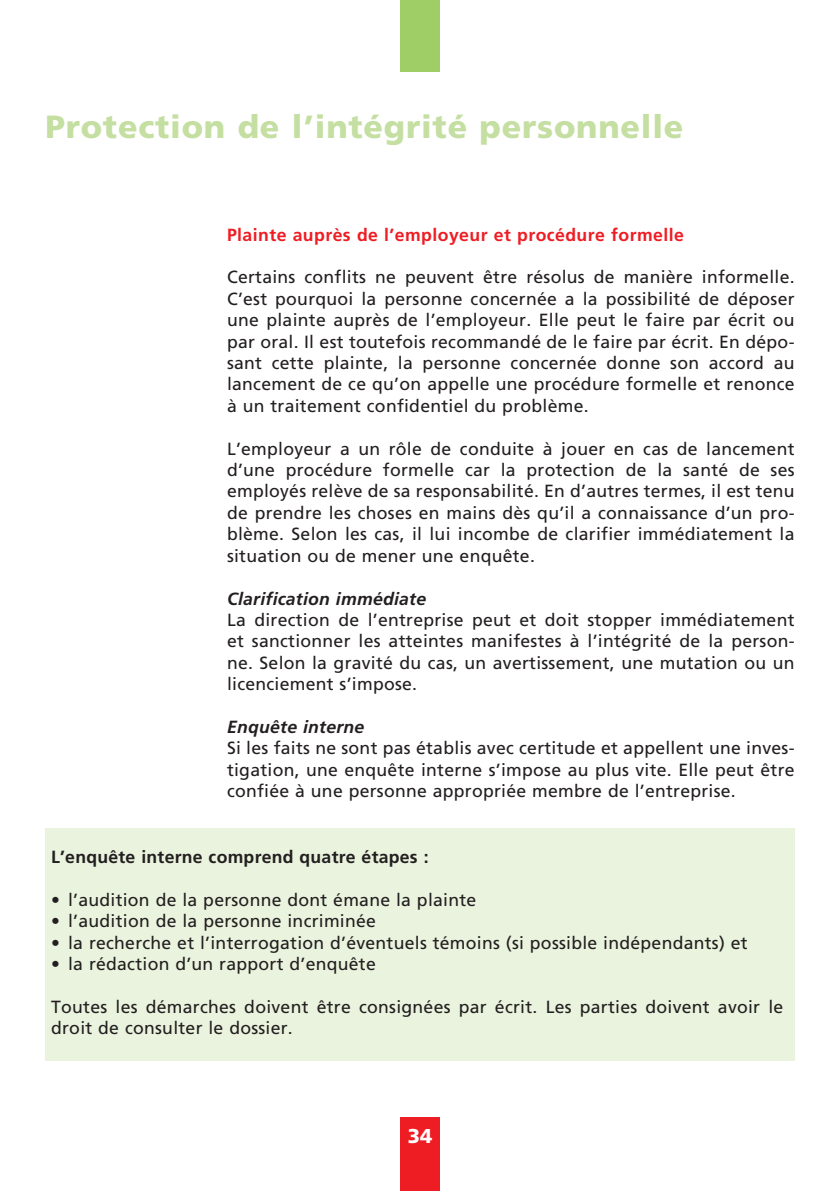
<style>
.page{position:relative;width:840px;height:1191px;background:#fff}
.page>*{position:absolute;margin:0;border:0;box-sizing:border-box;transform-origin:0 0}
.t1{font:900 32px "Frutiger";letter-spacing:.025em;color:#c4dfa1}
.t2{font:900 20px "Frutiger";color:#fff}
.t3{font:17.6px/21.4px "Frutiger";letter-spacing:.015em;color:#231f20;text-align:justify}
.t4{font:700 17.6px "Frutiger";letter-spacing:.025em;color:#ee1d23}
.t5{font:700 17.6px "Frutiger";letter-spacing:.015em;color:#231f20}
.t6{font:italic 700 17.6px "Frutiger";letter-spacing:.015em;color:#231f20}
</style>
<div class="page">
<div style="left:400px;top:1117px;width:39px;height:74px;background:#ee1d23"></div>
<div style="left:400px;top:0;width:39px;height:71px;background:#9fce66"></div>
<div style="left:45px;top:828px;width:749px;height:232px;background:#e9f3dd"></div>
<h1 class="t1" style="left:45px;top:108px;width:639px">Protection de l’intégrité personnelle</h1>
<p class="t4" style="left:227px;top:224px;width:458px">Plainte auprès de l’employeur et procédure formelle</p>
<p class="t3" style="left:227px;top:266px;width:569px">Certains conflits ne peuvent être résolus de manière informelle.<br>C’est pourquoi la personne concernée a la possibilité de déposer une plainte auprès de l’employeur. Elle peut le faire par écrit ou par oral. Il est toutefois recommandé de le faire par écrit. En dépo&shy;sant cette plainte, la personne concernée donne son accord au lancement de ce qu’on appelle une procédure formelle et renonce à un traitement confidentiel du problème.</p>
<p class="t3" style="left:227px;top:437px;width:569px">L’employeur a un rôle de conduite à jouer en cas de lancement d’une procédure formelle car la protection de la santé de ses employés relève de sa responsabilité. En d’autres termes, il est tenu de prendre les choses en mains dès qu’il a connaissance d’un pro&shy;blème. Selon les cas, il lui incombe de clarifier immédiatement la situation ou de mener une enquête.</p>
<p class="t6" style="left:227px;top:588px;width:200px">Clarification immédiate</p>
<p class="t3" style="left:227px;top:609px;width:568px">La direction de l’entreprise peut et doit stopper immédiatement et sanctionner les atteintes manifestes à l’intégrité de la person&shy;ne. Selon la gravité du cas, un avertissement, une mutation ou un licenciement s’impose.</p>
<p class="t6" style="left:227px;top:716px;width:139px">Enquête interne</p>
<p class="t3" style="left:227px;top:737px;width:568px">Si les faits ne sont pas établis avec certitude et appellent une inves&shy;tigation, une enquête interne s’impose au plus vite. Elle peut être confiée à une personne appropriée membre de l’entreprise.</p>
<p class="t5" style="left:51px;top:846px;width:379px">L’enquête interne comprend quatre étapes :</p>
<p class="t3" style="left:51px;top:889px;width:426px">• l’audition de la personne dont émane la plainte</p>
<p class="t3" style="left:51px;top:910px;width:326px">• l’audition de la personne incriminée</p>
<p class="t3" style="left:51px;top:931px;width:697px">• la recherche et l’interrogation d’éventuels témoins (si possible indépendants) et</p>
<p class="t3" style="left:51px;top:953px;width:326px">• la rédaction d’un rapport d’enquête</p>
<p class="t3" style="left:51px;top:996px;width:733px">Toutes les démarches doivent être consignées par écrit. Les parties doivent avoir le droit de consulter le dossier.</p>
<p class="t2" style="left:407px;top:1123px;width:26px">34</p>
</div>
